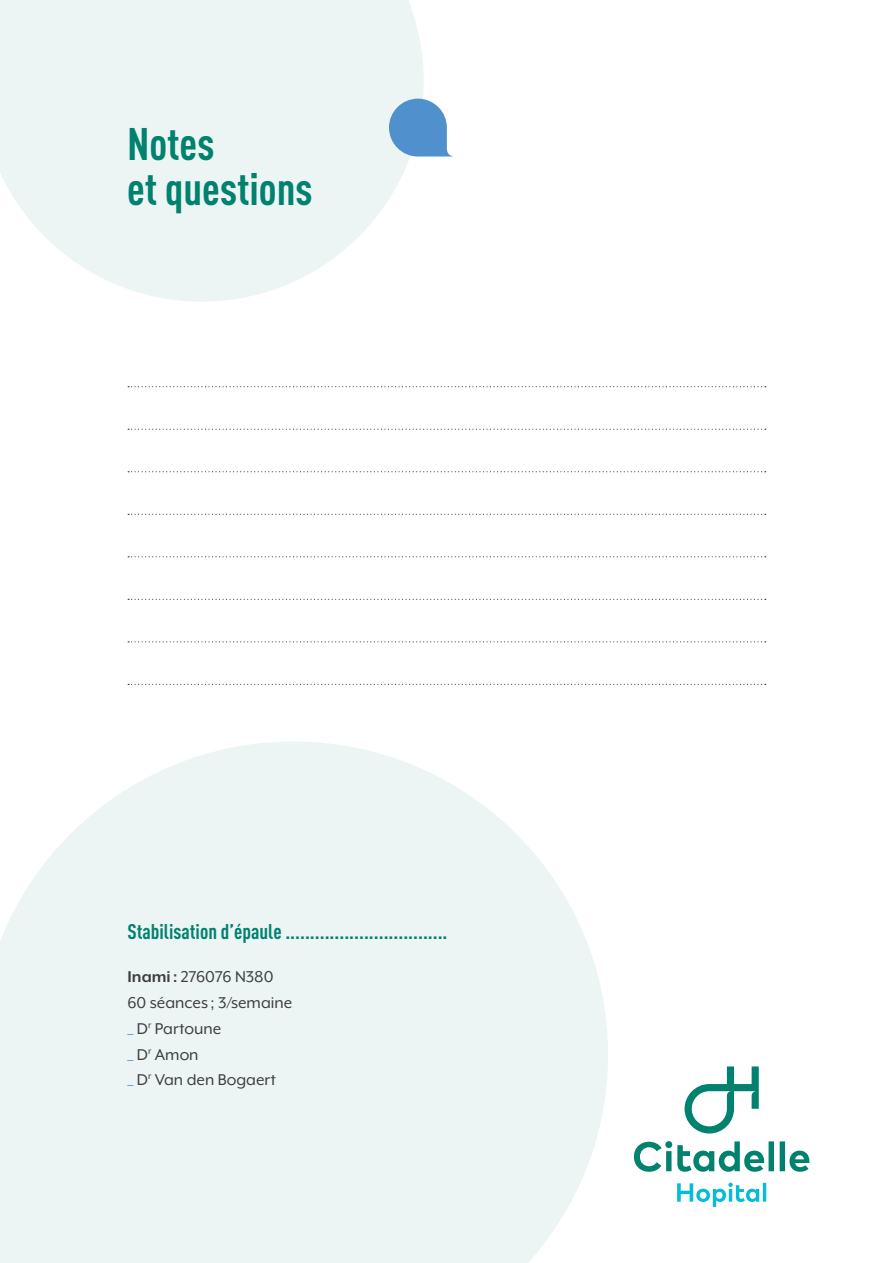
<style>
.page{position:relative;width:893px;height:1263px;background:#fff}
.page>*{position:absolute;margin:0;border:0;box-sizing:border-box;transform-origin:0 0}
.t1{font:700 condensed 45px/45px "DIN Pro";color:#00826f}
.Titre_vert{font:700 condensed 21px "DIN Pro";color:#00826f}
.Texte{font:18px "Mr Eaves XL Mod OT";color:#3e3e3f}
.s1{font-weight:700}
.s2{color:#5090cc}
</style>
<div class="page">
<svg style="left:0;top:742px;width:608px;height:521px;background:#eff6f5"></svg>
<svg style="left:677px;top:1183px;width:89px;height:24px"></svg>
<svg style="left:634px;top:1141px;width:175px;height:31px"></svg>
<svg style="left:685px;top:1066px;width:74px;height:67px"></svg>
<svg style="left:0;top:0;width:424px;height:302px;background:#eff6f5"></svg>
<svg style="left:128px;top:386px;width:638px;height:1px"></svg>
<svg style="left:128px;top:429px;width:638px;height:1px"></svg>
<svg style="left:128px;top:471px;width:638px;height:1px"></svg>
<svg style="left:128px;top:514px;width:638px;height:1px"></svg>
<svg style="left:128px;top:556px;width:638px;height:1px"></svg>
<svg style="left:128px;top:599px;width:638px;height:1px"></svg>
<svg style="left:128px;top:641px;width:638px;height:1px"></svg>
<svg style="left:128px;top:684px;width:638px;height:1px"></svg>
<svg style="left:389px;top:99px;width:64px;height:58px;background:#78a9d7"></svg>
<p class="t1" style="left:127px;top:117px;width:187px">Notes<br>et questions</p>
<p class="Titre_vert" style="left:128px;top:916px;width:321px">Stabilisation d’épaule .................................</p>
<p class="Texte" style="left:128px;top:967px;width:147px"><span class="s1">Inami :</span> 276076 N380</p>
<p class="Texte" style="left:128px;top:992px;width:166px">60 séances; 3/semaine</p>
<p class="Texte" style="left:128px;top:1018px;width:95px"><span class="s2">_</span> D<sup>r</sup> Partoune</p>
<p class="Texte" style="left:128px;top:1044px;width:73px"><span class="s2">_</span> D<sup>r</sup> Amon</p>
<p class="Texte" style="left:128px;top:1070px;width:150px"><span class="s2">_</span> D<sup>r</sup> Van den Bogaert</p>
</div>
